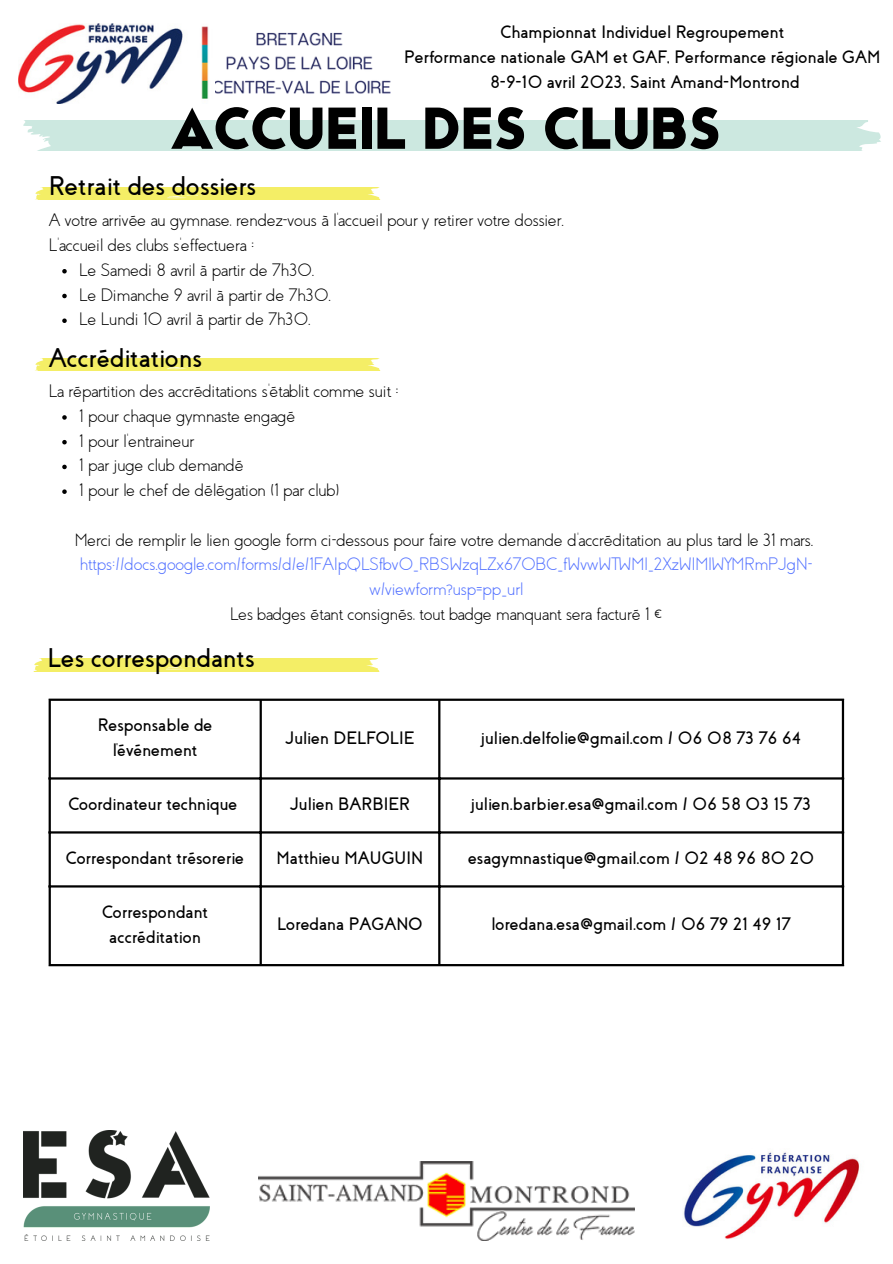
<style>
.page{position:relative;width:893px;height:1264px;background:#fff}
.page>*{position:absolute;margin:0;border:0;box-sizing:border-box;transform-origin:0 0}
.t1{font:60px "Adca";color:#000}
.t2{font:700 27px "Coves";color:#000}
.t3{font:300 18px/24.8px "Coves";color:#000}
.t4{font:700 18px/24.8px "Coves";color:#000;text-align:center}
.t5{font:300 18px/24.8px "Coves";color:#5271ff;text-align:center}
</style>
<div class="page">
<img style="left:24px;top:1130px;width:185px;height:110px">
<img style="left:258px;top:1161px;width:376px;height:79px">
<img style="left:684px;top:1151px;width:176px;height:88px">
<div style="left:23px;top:120px;width:858px;height:31px;background:#cce8e0"></div>
<div style="left:35px;top:187px;width:346px;height:13px;background:#f4ee66"></div>
<div style="left:35px;top:358px;width:346px;height:13px;background:#f4ee66"></div>
<div style="left:34px;top:658px;width:345px;height:13px;background:#f4ee66"></div>
<svg style="left:62px;top:415px;width:5px;height:5px"></svg>
<svg style="left:62px;top:440px;width:5px;height:4px"></svg>
<svg style="left:62px;top:464px;width:5px;height:5px"></svg>
<svg style="left:62px;top:489px;width:5px;height:5px"></svg>
<svg style="left:62px;top:269px;width:5px;height:4px"></svg>
<svg style="left:62px;top:294px;width:5px;height:4px"></svg>
<svg style="left:62px;top:318px;width:5px;height:5px"></svg>
<hr style="left:49px;top:701px;width:2px;height:263px;background:#000">
<hr style="left:259px;top:701px;width:3px;height:263px;background:#000">
<hr style="left:438px;top:701px;width:2px;height:263px;background:#000">
<hr style="left:841px;top:701px;width:3px;height:263px;background:#000">
<hr style="left:49px;top:698px;width:795px;height:3px;background:#000">
<hr style="left:49px;top:777px;width:795px;height:2px;background:#000">
<hr style="left:49px;top:831px;width:795px;height:2px;background:#000">
<hr style="left:49px;top:885px;width:795px;height:2px;background:#000">
<hr style="left:49px;top:964px;width:795px;height:2px;background:#000">
<img style="left:215px;top:32px;width:176px;height:62px">
<img style="left:18px;top:23px;width:191px;height:80px">
<p class="t4" style="left:404px;top:20px;width:478px">Championnat Individuel Regroupement<br>Performance nationale GAM et GAF, Performance régionale GAM<br>8-9-10 avril 2023, Saint Amand-Montrond</p>
<h1 class="t1" style="left:171px;top:104px;width:552px">ACCUEIL DES CLUBS</h1>
<h2 class="t2" style="left:49px;top:173px;width:209px">Retrait des dossiers</h2>
<p class="t3" style="left:49px;top:208px;width:517px">A votre arrivée au gymnase, rendez-vous à l'accueil pour y retirer votre dossier.<br>L'accueil des clubs s'effectuera :</p>
<p class="t3" style="left:79px;top:258px;width:253px">Le Samedi 8 avril à partir de 7h30.<br>Le Dimanche 9 avril à partir de 7h30.<br>Le Lundi 10 avril à partir de 7h30.</p>
<h2 class="t2" style="left:49px;top:344px;width:155px">Accréditations</h2>
<p class="t3" style="left:49px;top:379px;width:351px">La répartition des accréditations s'établit comme suit :</p>
<p class="t3" style="left:79px;top:404px;width:262px">1 pour chaque gymnaste engagé<br>1 pour l'entraineur<br>1 par juge club demandé<br>1 pour le chef de délégation (1 par club)</p>
<p class="t3" style="left:75px;top:527px;width:740px">Merci de remplir le lien google form ci-dessous pour faire votre demande d'accréditation au plus tard le 31 mars.</p>
<p class="t5" style="left:80px;top:552px;width:734px">https://docs.google.com/forms/d/e/1FAIpQLSfbv0_RBSWzqLZx67OBC_fWvwWTWMI_2XzWIMlWYMRmPJgN&shy;w/viewform?usp=pp_url</p>
<p class="t3" style="left:230px;top:602px;width:433px">Les badges étant consignés, tout badge manquant sera facturé 1 €</p>
<h2 class="t2" style="left:48px;top:644px;width:208px">Les correspondants</h2>
<p class="t4" style="left:98px;top:713px;width:116px">Responsable de l'événement</p>
<p class="t4" style="left:285px;top:725px;width:130px">Julien DELFOLIE</p>
<p class="t4" style="left:481px;top:725px;width:321px">julien.delfolie@gmail.com / 06 08 73 76 64</p>
<p class="t4" style="left:68px;top:791px;width:170px">Coordinateur technique</p>
<p class="t4" style="left:290px;top:791px;width:121px">Julien BARBIER</p>
<p class="t4" style="left:471px;top:791px;width:341px">julien.barbier.esa@gmail.com / 06 58 03 15 73</p>
<p class="t4" style="left:66px;top:845px;width:180px">Correspondant trésorerie</p>
<p class="t4" style="left:276px;top:845px;width:148px">Matthieu MAUGUIN</p>
<p class="t4" style="left:468px;top:845px;width:347px">esagymnastique@gmail.com / 02 48 96 80 20</p>
<p class="t4" style="left:102px;top:899px;width:108px">Correspondant accréditation</p>
<p class="t4" style="left:277px;top:912px;width:147px">Loredana PAGANO</p>
<p class="t4" style="left:491px;top:912px;width:301px">loredana.esa@gmail.com / 06 79 21 49 17</p>
</div>
